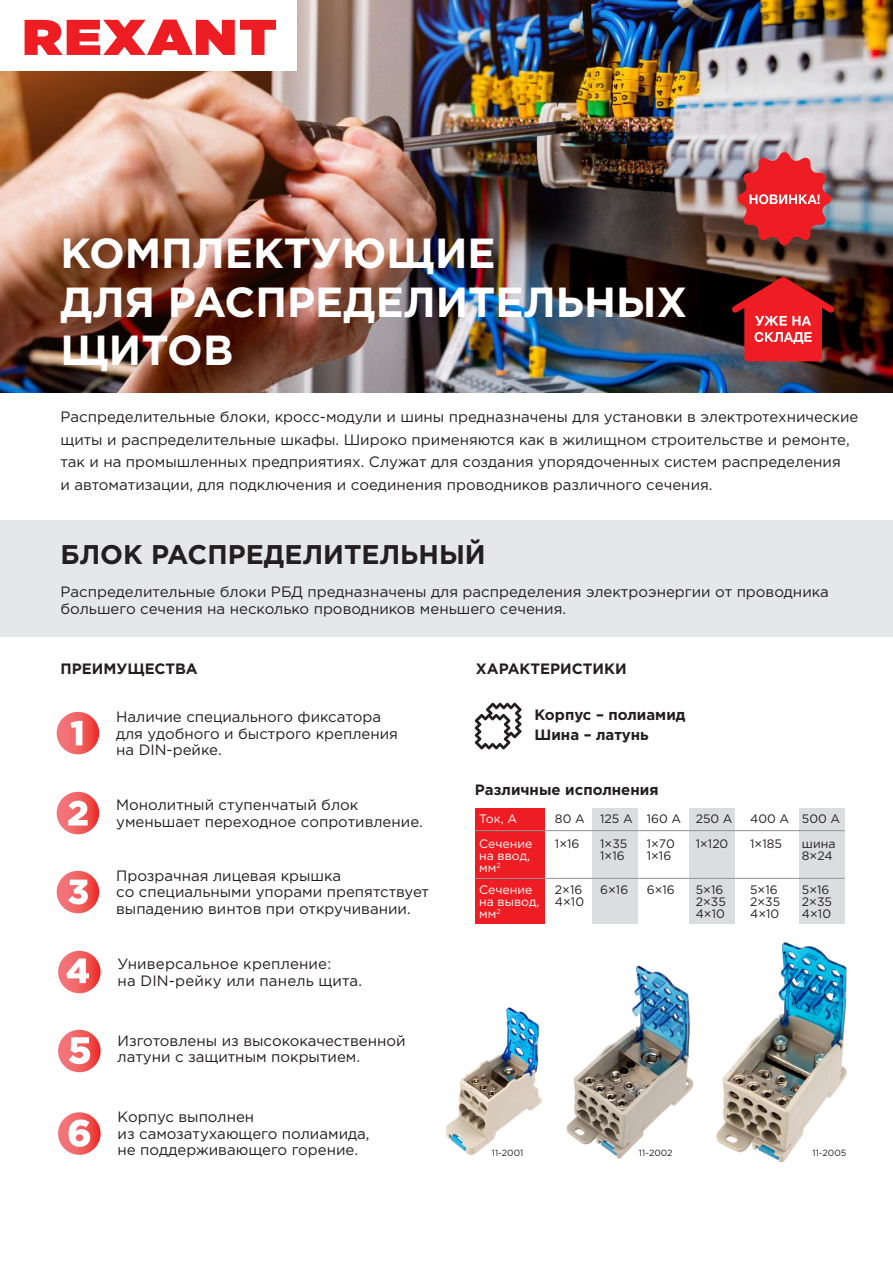
<style>
.page{position:relative;width:893px;height:1263px;background:#fff}
.page>*{position:absolute;margin:0;border:0;box-sizing:border-box;transform-origin:0 0}
.t1{font:700 42px/48.4px "Gotham Pro";color:#fff}
.t2{font:700 27px "Gotham Pro";color:#231f20}
.t3{font:15px/16.5px "Gotham Pro";color:#231f20}
.t4{font:700 15px/19.5px "Gotham Pro";color:#231f20}
.t5{font:12.15px/12.1px "Gotham Pro";color:#231f20}
.t6{font:12.15px/12.1px "Gotham Pro";color:#fff}
.t7{font:9px "Gotham Pro";color:#231f20}
</style>
<div class="page">
<img style="left:566px;top:965px;width:128px;height:194px">
<img style="left:716px;top:942px;width:131px;height:219px">
<img style="left:446px;top:1007px;width:96px;height:148px">
<div style="left:0;top:521px;width:892px;height:116px;background:#e6e7e9"></div>
<img style="left:0;top:0;width:893px;height:392px">
<svg style="left:57px;top:712px;width:42px;height:42px"></svg>
<svg style="left:70px;top:721px;width:12px;height:24px"></svg>
<svg style="left:57px;top:792px;width:42px;height:42px"></svg>
<svg style="left:68px;top:801px;width:20px;height:24px"></svg>
<svg style="left:57px;top:871px;width:42px;height:42px"></svg>
<svg style="left:68px;top:880px;width:20px;height:24px"></svg>
<svg style="left:58px;top:1030px;width:43px;height:42px"></svg>
<svg style="left:69px;top:1037px;width:21px;height:27px"></svg>
<svg style="left:58px;top:1112px;width:43px;height:43px"></svg>
<svg style="left:68px;top:1119px;width:22px;height:28px"></svg>
<div style="left:0;top:0;width:297px;height:71px;background:#fff"></div>
<svg style="left:25px;top:20px;width:251px;height:35px"></svg>
<svg style="left:58px;top:951px;width:43px;height:42px"></svg>
<svg style="left:66px;top:958px;width:23px;height:25px"></svg>
<svg style="left:732px;top:277px;width:102px;height:84px;background:#ad282b"></svg>
<img style="left:737px;top:151px;width:95px;height:95px">
<svg style="left:475px;top:702px;width:47px;height:47px"></svg>
<div style="left:475px;top:808px;width:70px;height:115px;background:#ee1d23"></div>
<div style="left:592px;top:808px;width:46px;height:115px;background:#dcdddf"></div>
<div style="left:689px;top:808px;width:46px;height:115px;background:#dcdddf"></div>
<div style="left:799px;top:808px;width:45px;height:115px;background:#dcdddf"></div>
<hr style="left:475px;top:830px;width:369px;height:1px;background:#919396">
<hr style="left:475px;top:878px;width:369px;height:1px;background:#919396">
<h1 class="t1" style="left:61px;top:228px;width:628px">КОМПЛЕКТУЮЩИЕ<br>ДЛЯ РАСПРЕДЕЛИТЕЛЬНЫХ<br>ЩИТОВ</h1>
<p class="t3" style="left:61px;top:406px;width:799px;line-height:22.5px">Распределительные блоки, кросс-модули и шины предназначены для установки в электротехнические щиты и распределительные шкафы. Широко применяются как в жилищном строительстве и ремонте, так и на промышленных предприятиях. Служат для создания упорядоченных систем распределения<br>и автоматизации, для подключения и соединения проводников различного сечения.</p>
<h2 class="t2" style="left:61px;top:539px;width:427px">БЛОК РАСПРЕДЕЛИТЕЛЬНЫЙ</h2>
<p class="t3" style="left:61px;top:584px;width:770px">Распределительные блоки РБД предназначены для распределения электроэнергии от проводника большего сечения на несколько проводников меньшего сечения.</p>
<p class="t4" style="left:61px;top:659px;width:139px">ПРЕИМУЩЕСТВА</p>
<p class="t4" style="left:476px;top:659px;width:152px">ХАРАКТЕРИСТИКИ</p>
<p class="t3" style="left:116px;top:708px;width:283px">Наличие специального фиксатора для удобного и быстрого крепления на DIN-рейке.</p>
<p class="t4" style="left:534px;top:705px;width:153px">Корпус – полиамид<br>Шина – латунь</p>
<p class="t3" style="left:116px;top:797px;width:308px">Монолитный ступенчатый блок уменьшает переходное сопротивление.</p>
<p class="t3" style="left:116px;top:867px;width:314px">Прозрачная лицевая крышка<br>со специальными упорами препятствует выпадению винтов при откручивании.</p>
<p class="t3" style="left:118px;top:955px;width:246px">Универсальное крепление:<br>на DIN-рейку или панель щита.</p>
<p class="t3" style="left:118px;top:1032px;width:289px">Изготовлены из высококачественной латуни с защитным покрытием.</p>
<p class="t3" style="left:118px;top:1109px;width:253px">Корпус выполнен<br>из самозатухающего полиамида, не поддерживающего горение.</p>
<p class="t4" style="left:475px;top:780px;width:185px">Различные исполнения</p>
<p class="t6" style="left:479px;top:813px;width:39px">Ток, А</p>
<p class="t5" style="left:555px;top:813px;width:31px">80 А</p>
<p class="t5" style="left:600px;top:813px;width:134px">125 А 160 А 250 А</p>
<p class="t5" style="left:750px;top:813px;width:92px">400 А 500 А</p>
<p class="t6" style="left:479px;top:837px;width:55px">Сечение на ввод, мм<sup>2</sup></p>
<p class="t5" style="left:555px;top:837px;width:26px">1×16</p>
<p class="t5" style="left:600px;top:837px;width:29px">1×35<br>1×16</p>
<p class="t5" style="left:647px;top:837px;width:29px">1×70<br>1×16</p>
<p class="t5" style="left:696px;top:837px;width:34px">1×120</p>
<p class="t5" style="left:750px;top:837px;width:33px">1×185</p>
<p class="t5" style="left:802px;top:837px;width:35px">шина<br>8×24</p>
<p class="t6" style="left:479px;top:884px;width:62px">Сечение на вывод, мм<sup>2</sup></p>
<p class="t5" style="left:555px;top:884px;width:31px">2×16<br>4×10</p>
<p class="t5" style="left:600px;top:884px;width:30px">6×16</p>
<p class="t5" style="left:647px;top:884px;width:30px">6×16</p>
<p class="t5" style="left:696px;top:884px;width:32px">5×16<br>2×35<br>4×10</p>
<p class="t5" style="left:750px;top:884px;width:32px">5×16<br>2×35<br>4×10</p>
<p class="t5" style="left:802px;top:884px;width:32px">5×16<br>2×35<br>4×10</p>
<p class="t7" style="left:492px;top:1148px;width:33px">11-2001</p>
<p class="t7" style="left:639px;top:1148px;width:35px">11-2002</p>
<p class="t7" style="left:812px;top:1148px;width:35px">11-2005</p>
</div>
